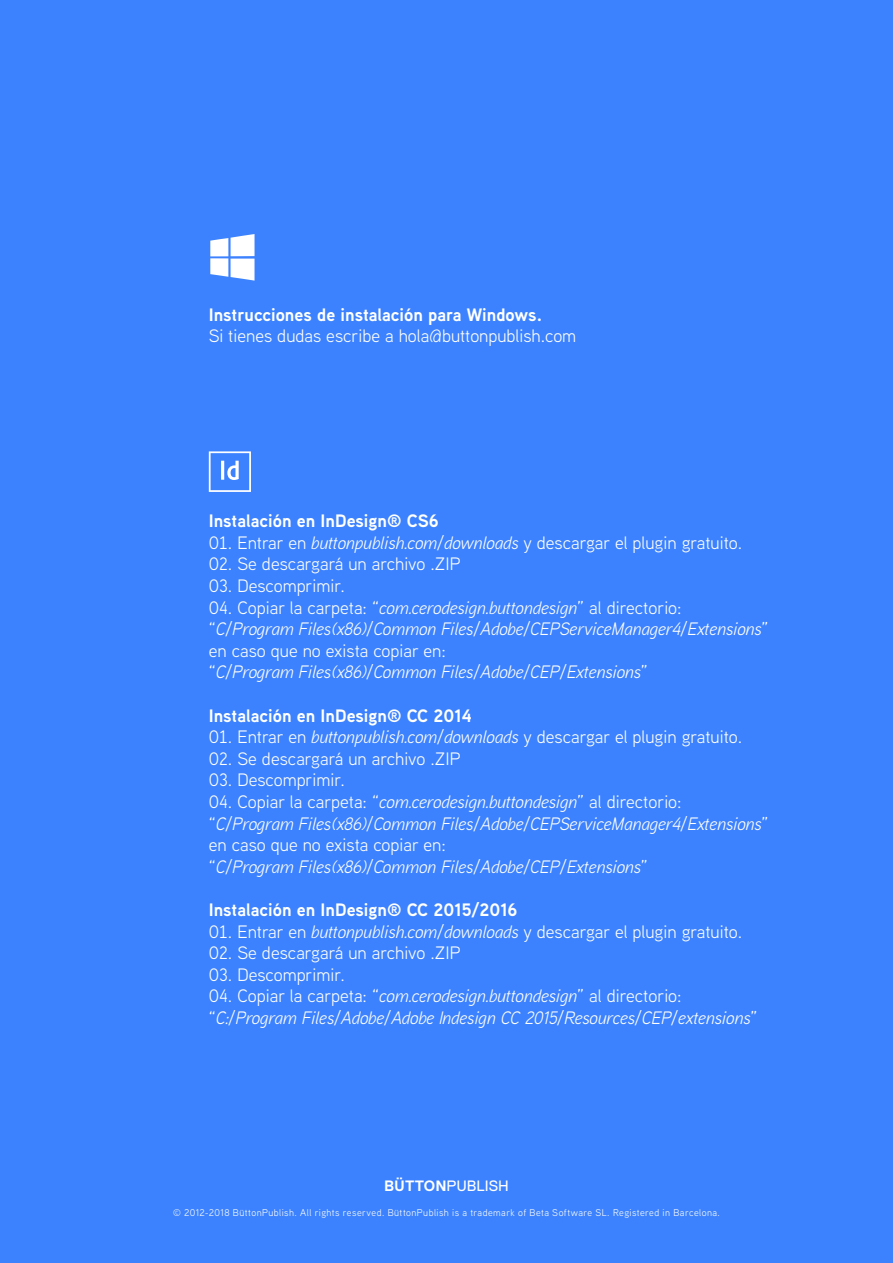
<style>
.page{position:relative;width:893px;height:1263px;background:#3c82ff}
.page>*{position:absolute;margin:0;border:0;box-sizing:border-box;transform-origin:0 0}
.t1{font:italic 18px/21.6px "Aaux Next";color:#fff}
.t2{font:18px "Aaux Next";color:#fff}
.t3{font:700 18px "Aaux Next";color:#fff}
.t4{font:15px "Replica";letter-spacing:.005em;color:#fff}
.t5{font:9.75px "Aaux Next";letter-spacing:.045em;color:#fff}
.s1{font-style:italic}
.s2{font-style:normal}
.s3{font-weight:700}
</style>
<div class="page">
<svg style="left:210px;top:234px;width:45px;height:47px"></svg>
<svg style="left:209px;top:451px;width:42px;height:41px"></svg>
<p class="t3" style="left:209px;top:302px;width:335px">Instrucciones de instalación para Windows.</p>
<p class="t2" style="left:209px;top:324px;width:369px">Si tienes dudas escribe a hola@buttonpublish.com</p>
<p class="t3" style="left:209px;top:508px;width:232px">Instalación en InDesign® CS6</p>
<p class="t2" style="left:209px;top:530px;width:535px">01. Entrar en <span class="s1">buttonpublish.com/downloads</span> y descargar el plugin gratuito.</p>
<p class="t2" style="left:209px;top:552px;width:253px">02. Se descargará un archivo .ZIP</p>
<p class="t2" style="left:209px;top:574px;width:138px">03. Descomprimir.</p>
<p class="t1" style="left:209px;top:596px;width:561px"><span class="s2">04. Copiar la carpeta: “</span>com.cerodesign.buttondesign<span class="s2">” al directorio: “</span>C/Program Files(x86)/Common Files/Adobe/CEPServiceManager4/Extensions<span class="s2">” en caso que no exista copiar en:<br>“</span>C/Program Files(x86)/Common Files/Adobe/CEP/Extensions<span class="s2">”</span></p>
<p class="t3" style="left:209px;top:703px;width:264px">Instalación en InDesign® CC 2014</p>
<p class="t2" style="left:209px;top:725px;width:535px">01. Entrar en <span class="s1">buttonpublish.com/downloads</span> y descargar el plugin gratuito.</p>
<p class="t2" style="left:209px;top:746px;width:253px">02. Se descargará un archivo .ZIP</p>
<p class="t2" style="left:209px;top:768px;width:138px">03. Descomprimir.</p>
<p class="t1" style="left:209px;top:790px;width:561px"><span class="s2">04. Copiar la carpeta: “</span>com.cerodesign.buttondesign<span class="s2">” al directorio: “</span>C/Program Files(x86)/Common Files/Adobe/CEPServiceManager4/Extensions<span class="s2">” en caso que no exista copiar en:<br>“</span>C/Program Files(x86)/Common Files/Adobe/CEP/Extensions<span class="s2">”</span></p>
<p class="t3" style="left:209px;top:897px;width:310px">Instalación en InDesign® CC 2015/2016</p>
<p class="t2" style="left:209px;top:919px;width:535px">01. Entrar en <span class="s1">buttonpublish.com/downloads</span> y descargar el plugin gratuito.</p>
<p class="t2" style="left:209px;top:941px;width:253px">02. Se descargará un archivo .ZIP</p>
<p class="t2" style="left:209px;top:962px;width:138px">03. Descomprimir.</p>
<p class="t1" style="left:209px;top:985px;width:550px"><span class="s2">04. Copiar la carpeta: “</span>com.cerodesign.buttondesign<span class="s2">” al directorio: “</span>C:/Program Files/Adobe/Adobe Indesign CC 2015/Resources/CEP/extensions<span class="s2">”</span></p>
<p class="t4" style="left:384px;top:1177px;width:126px"><span class="s3">BÜTTON</span>PUBLISH</p>
<p class="t5" style="left:173px;top:1206px;width:548px">© 2012-2018 BüttonPublish. All rights reserved. BüttonPublish is a trademark of Beta Software SL. Registered in Barcelona.</p>
</div>
